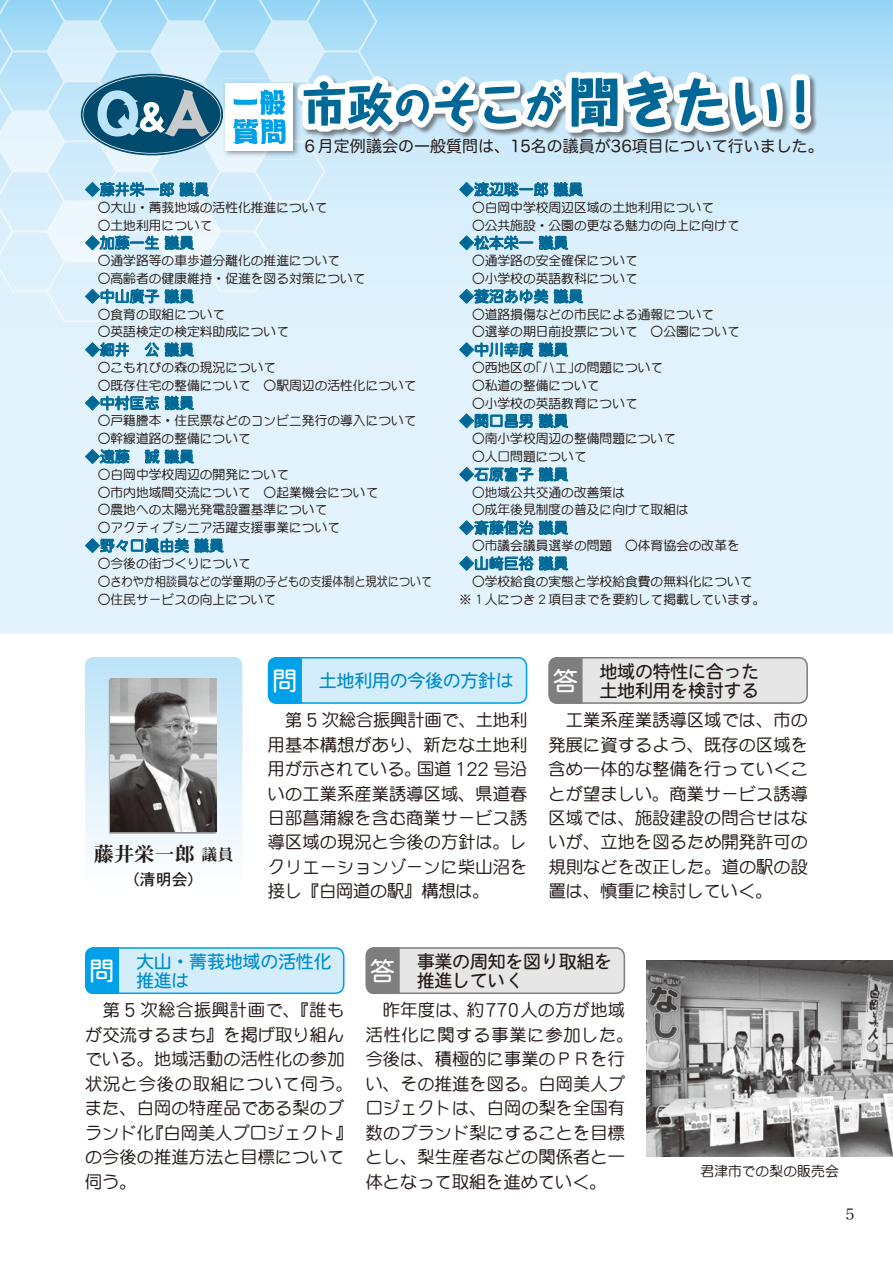
<style>
.page{position:relative;width:893px;height:1263px;background:#fff}
.page>*{position:absolute;margin:0;border:0;box-sizing:border-box;transform-origin:0 0}
.t1{font:20.25px "DFPHS Mincho CID W7";color:#231916}
.t2{font:18px/19.2px "DFPHS Maru Gothic CID W4";letter-spacing:-.02em;color:#231916;text-align:right}
.t3{font:18px/19.2px "DFPHS Maru Gothic CID W4";letter-spacing:-.02em;color:#008dcb}
.t4{font:500 17.25px/24.5px "DFP Maru Gothic CID";letter-spacing:.005em;color:#231916;text-align:justify}
.t5{font:15.9px "Hira Maru Pro W4";letter-spacing:.005em;color:#231916}
.t6{font:15.9px "DFPHS Gothic CID W5";color:#231916}
.t7{font:15.45px "Hira Min Pro W3";color:#231916}
.t8{font:14.85px "DFPHS Maru Gothic CID W4";color:#006896}
.t9{font:500 13.8px "DFP Maru Gothic CID";color:#231916}
.t10{font:500 12.75px/17.9px "DFP Maru Gothic CID";color:#231916;text-align:center}
.s1{font-family:"Hira Maru Pro N W4"}
.s2{font-size:15.9px}
.s3{font-size:25.5px;color:#fff}
.s4{font-size:18.9px}
</style>
<div class="page">
<div style="left:0;top:0;width:893px;height:634px;background:#e2f3fd"></div>
<svg style="left:85px;top:342px;width:44px;height:15px"></svg>
<svg style="left:145px;top:343px;width:14px;height:13px"></svg>
<svg style="left:165px;top:342px;width:29px;height:15px"></svg>
<svg style="left:85px;top:396px;width:74px;height:14px"></svg>
<svg style="left:165px;top:396px;width:29px;height:14px"></svg>
<svg style="left:85px;top:449px;width:44px;height:15px"></svg>
<svg style="left:145px;top:449px;width:14px;height:14px"></svg>
<svg style="left:165px;top:449px;width:29px;height:14px"></svg>
<svg style="left:85px;top:538px;width:138px;height:15px;background:#70acc8"></svg>
<svg style="left:0;top:0;width:817px;height:322px;background:#bedff0"></svg>
<svg style="left:459px;top:342px;width:74px;height:15px"></svg>
<svg style="left:539px;top:342px;width:29px;height:15px"></svg>
<svg style="left:459px;top:414px;width:73px;height:14px"></svg>
<svg style="left:539px;top:414px;width:29px;height:14px"></svg>
<svg style="left:459px;top:467px;width:74px;height:15px"></svg>
<svg style="left:539px;top:467px;width:29px;height:14px"></svg>
<svg style="left:459px;top:520px;width:74px;height:15px"></svg>
<svg style="left:539px;top:521px;width:29px;height:14px"></svg>
<svg style="left:459px;top:556px;width:74px;height:15px"></svg>
<svg style="left:539px;top:556px;width:29px;height:14px"></svg>
<div style="left:268px;top:657px;width:259px;height:47px;background:#d3edfb;border-radius:9px"></div>
<div style="left:268px;top:657px;width:259px;height:47px;border:2px solid #00a1e9;border-radius:9px"></div>
<div style="left:268px;top:657px;width:34px;height:47px;background:#00a1e9"></div>
<div style="left:85px;top:947px;width:259px;height:47px;background:#d3edfb;border-radius:9px"></div>
<div style="left:85px;top:947px;width:259px;height:47px;border:2px solid #00a1e9;border-radius:9px"></div>
<div style="left:85px;top:947px;width:34px;height:47px;background:#00a1e9"></div>
<div style="left:549px;top:657px;width:259px;height:47px;background:#e6e6e7;border-radius:9px"></div>
<div style="left:549px;top:657px;width:259px;height:47px;border:2px solid #7e7e7e;border-radius:9px"></div>
<div style="left:549px;top:657px;width:34px;height:47px;background:#7e7e7e"></div>
<div style="left:366px;top:947px;width:259px;height:47px;background:#e6e6e7;border-radius:9px"></div>
<div style="left:366px;top:947px;width:259px;height:47px;border:2px solid #7e7e7e;border-radius:9px"></div>
<div style="left:366px;top:947px;width:34px;height:47px;background:#7e7e7e"></div>
<img style="left:646px;top:960px;width:247px;height:197px">
<svg style="left:85px;top:657px;width:157px;height:198px"></svg>
<div style="left:108px;top:678px;width:109px;height:156px;background:#231916;opacity:.5"></div>
<img style="left:111px;top:678px;width:106px;height:153px">
<p class="t5" style="left:302px;top:132px;width:523px">６月定例議会の一般質問は、15名の議員が36項目について行いました。</p>
<p class="t8" style="left:85px;top:181px;width:126px">◆藤井栄一郎 議員</p>
<p class="t10" style="left:98px;top:198px;width:231px">○大山・菁莪地域の活性化推進について</p>
<p class="t10" style="left:98px;top:216px;width:116px">○土地利用について</p>
<p class="t8" style="left:85px;top:235px;width:111px">◆加藤一生 議員</p>
<p class="t10" style="left:98px;top:251px;width:244px">○通学路等の車歩道分離化の推進について</p>
<p class="t10" style="left:98px;top:269px;width:269px">○高齢者の健康維持・促進を図る対策について</p>
<p class="t8" style="left:85px;top:288px;width:111px">◆中山<span class="s1">廣</span>子 議員</p>
<p class="t10" style="left:98px;top:305px;width:129px">○食育の取組について</p>
<p class="t10" style="left:98px;top:323px;width:193px">○英語検定の検定料助成について</p>
<p class="t8" style="left:85px;top:342px;width:111px">◆細井　公 議員</p>
<p class="t10" style="left:98px;top:358px;width:180px">○こもれびの森の現況について</p>
<p class="t10" style="left:98px;top:376px;width:320px">○既存住宅の整備について ○駅周辺の活性化について</p>
<p class="t8" style="left:85px;top:395px;width:111px">◆中村匡志 議員</p>
<p class="t10" style="left:98px;top:412px;width:320px">○戸籍謄本・住民票などのコンビニ発行の導入について</p>
<p class="t10" style="left:98px;top:429px;width:155px">○幹線道路の整備について</p>
<p class="t8" style="left:85px;top:448px;width:111px">◆遠藤　誠 議員</p>
<p class="t10" style="left:98px;top:465px;width:193px">○白岡中学校周辺の開発について</p>
<p class="t10" style="left:98px;top:483px;width:282px">○市内地域間交流について ○起業機会について</p>
<p class="t10" style="left:98px;top:501px;width:231px">○農地への太陽光発電設置基準について</p>
<p class="t10" style="left:98px;top:519px;width:244px">○アクティブシニア活躍支援事業について</p>
<p class="t8" style="left:85px;top:537px;width:140px">◆野々口眞由美 議員</p>
<p class="t10" style="left:98px;top:554px;width:155px">○今後の街づくりについて</p>
<p class="t10" style="left:98px;top:572px;width:336px">○さわやか相談員などの学童期の子どもの支援体制と現状について</p>
<p class="t10" style="left:98px;top:590px;width:180px">○住民サービスの向上について</p>
<p class="t8" style="left:459px;top:181px;width:126px">◆渡辺聡一郎 議員</p>
<p class="t10" style="left:472px;top:198px;width:244px">○白岡中学校周辺区域の土地利用について</p>
<p class="t10" style="left:472px;top:216px;width:269px">○公共施設・公園の更なる魅力の向上に向けて</p>
<p class="t8" style="left:459px;top:235px;width:111px">◆松本栄一 議員</p>
<p class="t10" style="left:472px;top:251px;width:167px">○通学路の安全確保について</p>
<p class="t10" style="left:472px;top:269px;width:167px">○小学校の英語教科について</p>
<p class="t8" style="left:459px;top:288px;width:126px">◆菱沼あゆ美 議員</p>
<p class="t10" style="left:472px;top:305px;width:244px">○道路損傷などの市民による通報について</p>
<p class="t10" style="left:472px;top:323px;width:269px">○選挙の期日前投票について ○公園について</p>
<p class="t8" style="left:459px;top:342px;width:111px">◆中川幸<span class="s1">廣</span> 議員</p>
<p class="t10" style="left:472px;top:358px;width:193px">○西地区の「ハエ」の問題について</p>
<p class="t10" style="left:472px;top:376px;width:129px">○私道の整備について</p>
<p class="t10" style="left:472px;top:394px;width:167px">○小学校の英語教育について</p>
<p class="t8" style="left:459px;top:413px;width:111px">◆関口昌男 議員</p>
<p class="t10" style="left:472px;top:429px;width:206px">○南小学校周辺の整備問題について</p>
<p class="t10" style="left:472px;top:447px;width:116px">○人口問題について</p>
<p class="t8" style="left:459px;top:466px;width:111px">◆石原富子 議員</p>
<p class="t10" style="left:472px;top:483px;width:155px">○地域公共交通の改善策は</p>
<p class="t10" style="left:472px;top:501px;width:218px">○成年後見制度の普及に向けて取組は</p>
<p class="t8" style="left:459px;top:520px;width:111px">◆斎藤信治 議員</p>
<p class="t10" style="left:472px;top:536px;width:269px">○市議会議員選挙の問題 ○体育協会の改革を</p>
<p class="t8" style="left:459px;top:555px;width:111px">◆山﨑巨裕 議員</p>
<p class="t10" style="left:459px;top:572px;width:308px">○学校給食の実態と学校給食費の無料化について<br>※１人につき２項目までを要約して掲載しています。</p>
<h1 class="t1" style="left:94px;top:843px;width:141px">藤井栄一郎 <span class="s2">議員</span></h1>
<p class="t6" style="left:124px;top:870px;width:81px">（清明会）</p>
<h2 class="t3" style="left:272px;top:671px;width:243px"><span class="s3">問</span> 土地利用の今後の方針は</h2>
<h3 class="t4" style="left:268px;top:707px;width:261px;text-indent:17px">第 <span class="s4">5</span> 次総合振興計画で、土地利用基本構想があり、新たな土地利用が示されている。国道 <span class="s4">122</span> 号沿いの工業系産業誘導区域、県道春日部菖蒲線を含む商業サービス誘導区域の現況と今後の方針は。レクリエーションゾーンに柴山沼を接し『白岡道の駅』構想は。</h3>
<h2 class="t2" style="left:553px;top:661px;width:208px">地域の特性に合った<br><sup>答</sup> 土地利用を検討する</h2>
<h3 class="t4" style="left:549px;top:707px;width:261px;text-indent:17px">工業系産業誘導区域では、市の発展に資するよう、既存の区域を含め一体的な整備を行っていくことが望ましい。商業サービス誘導区域では、施設建設の問合せはないが、立地を図るため開発許可の規則などを改正した。道の駅の設置は、慎重に検討していく。</h3>
<h2 class="t3" style="left:89px;top:951px;width:244px;text-indent:47px">大山・菁莪地域の活性化<sup>問</sup> 推進は</h2>
<h3 class="t4" style="left:85px;top:998px;width:270px;text-align:left;text-indent:18px">第 <span class="s4">5</span> 次総合振興計画で、『誰もが交流するまち』を掲げ取り組んでいる。地域活動の活性化の参加状況と今後の取組について伺う。また、白岡の特産品である梨のブランド化『白岡美人プロジェクト』の今後の推進方法と目標について伺う。</h3>
<h2 class="t2" style="left:370px;top:951px;width:244px;text-align:left;text-indent:47px">事業の周知を図り取組を<sup>答</sup> 推進していく</h2>
<h3 class="t4" style="left:366px;top:998px;width:270px;text-align:left;text-indent:18px">昨年度は、約<span class="s4">770</span>人の方が地域活性化に関する事業に参加した。今後は、積極的に事業のＰＲを行い、その推進を図る。白岡美人プロジェクトは、白岡の梨を全国有数のブランド梨にすることを目標とし、梨生産者などの関係者と一体となって取組を進めていく。</h3>
<p class="t9" style="left:700px;top:1164px;width:140px">君津市での梨の販売会</p>
<p class="t7" style="left:846px;top:1201px;width:11px">5</p>
</div>
